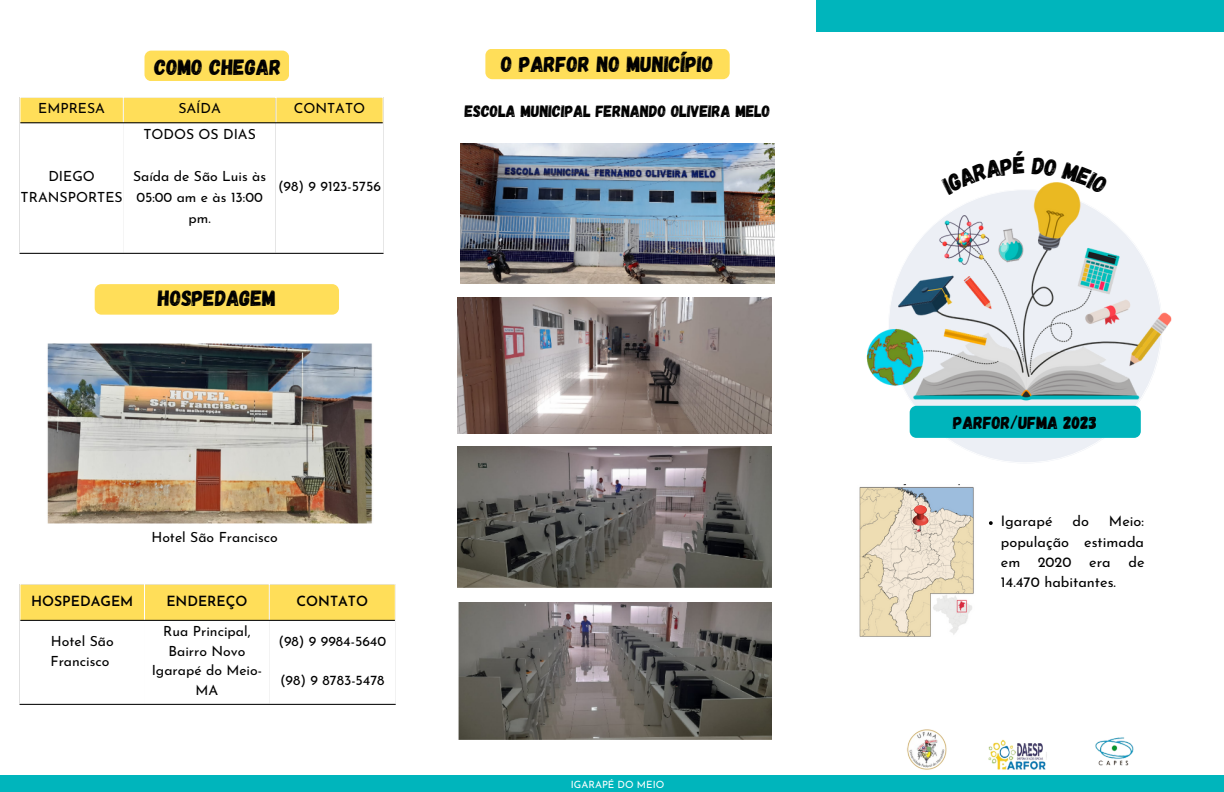
<style>
.page{position:relative;width:1224px;height:792px;background:#fff}
.page>*{position:absolute;margin:0;border:0;box-sizing:border-box;transform-origin:0 0}
.t1{font:22px "Gagalin";color:#000}
.t2{font:17.7px "Gagalin";color:#000}
.t3{font:16.5px "Gagalin";color:#000}
.t4{font:14.5px/20.2px "Josefin Sans";color:#000;text-align:justify}
.t5{font:14px/19.5px "Josefin Sans";color:#000;text-align:center}
.t6{font:600 14px "Josefin Sans";color:#000}
.t7{font:10px "Josefin Sans";color:#fff}
</style>
<div class="page">
<svg style="left:909px;top:428px;width:231px;height:34px"></svg>
<img style="left:866px;top:190px;width:306px;height:238px">
<div style="left:910px;top:406px;width:231px;height:32px;background:#00b5bc;border-radius:7px"></div>
<div style="left:485px;top:49px;width:245px;height:30px;background:#ffde59;border-radius:7px"></div>
<div style="left:0;top:775px;width:1224px;height:17px;background:#00b5bc"></div>
<img style="left:907px;top:729px;width:227px;height:41px">
<div style="left:816px;top:0;width:408px;height:31px;background:#00b5bc"></div>
<div style="left:145px;top:51px;width:144px;height:30px;background:#ffde59;border-radius:7px"></div>
<div style="left:21px;top:98px;width:362px;height:24px;background:#ffde59"></div>
<hr style="left:123px;top:98px;width:1px;height:155px;background:#fff">
<hr style="left:276px;top:98px;width:1px;height:155px;background:#fff">
<hr style="left:20px;top:122px;width:363px;height:1px;background:#000">
<hr style="left:20px;top:253px;width:363px;height:1px;background:#000">
<div style="left:95px;top:284px;width:244px;height:31px;background:#ffde59;border-radius:7px"></div>
<svg style="left:21px;top:585px;width:374px;height:119px"></svg>
<hr style="left:144px;top:585px;width:1px;height:119px;background:#fff">
<hr style="left:269px;top:585px;width:1px;height:119px;background:#fff">
<hr style="left:20px;top:620px;width:375px;height:1px;background:#000">
<hr style="left:20px;top:704px;width:376px;height:1px;background:#000">
<img style="left:859px;top:484px;width:115px;height:153px">
<svg style="left:913px;top:505px;width:15px;height:26px"></svg>
<img style="left:460px;top:144px;width:315px;height:140px">
<img style="left:458px;top:298px;width:314px;height:135px">
<img style="left:458px;top:447px;width:314px;height:141px">
<img style="left:458px;top:602px;width:314px;height:138px">
<img style="left:47px;top:343px;width:326px;height:180px">
<svg style="left:989px;top:521px;width:4px;height:4px"></svg>
<svg style="left:941px;top:190px;width:84px;height:5px"></svg>
<svg style="left:1032px;top:182px;width:77px;height:12px"></svg>
<p class="t1" style="left:154px;top:52px;width:128px">COMO CHEGAR</p>
<p class="t1" style="left:501px;top:50px;width:214px">O PARFOR NO MUNICÍPIO</p>
<p class="t5" style="left:38px;top:100px;width:68px">EMPRESA</p>
<p class="t5" style="left:178px;top:100px;width:44px">SAÍDA</p>
<p class="t5" style="left:294px;top:100px;width:73px">CONTATO</p>
<p class="t5" style="left:21px;top:167px;width:104px;line-height:21px">DIEGO<br>TRANSPORTES</p>
<p class="t5" style="left:143px;top:126px;width:114px">TODOS OS DIAS</p>
<p class="t5" style="left:133px;top:167px;width:135px;line-height:21px">Saída de São Luis às<br>05:00 am e às 13:00 pm.</p>
<p class="t5" style="left:278px;top:178px;width:104px">(98) 9 9123-5756</p>
<p class="t1" style="left:158px;top:284px;width:120px">HOSPEDAGEM</p>
<p class="t3" style="left:465px;top:101px;width:307px">ESCOLA MUNICIPAL FERNANDO OLIVEIRA MELO</p>
<p class="t5" style="left:151px;top:529px;width:128px">Hotel São Francisco</p>
<p class="t6" style="left:31px;top:595px;width:104px">HOSPEDAGEM</p>
<p class="t6" style="left:166px;top:595px;width:83px">ENDEREÇO</p>
<p class="t6" style="left:297px;top:595px;width:73px">CONTATO</p>
<p class="t5" style="left:50px;top:633px;width:65px;text-align:left">Hotel São<br>Francisco</p>
<p class="t5" style="left:152px;top:623px;width:112px">Rua Principal,<br>Bairro Novo<br>Igarapé do Meio-<br>MA</p>
<p class="t5" style="left:278px;top:633px;width:109px">(98) 9 9984-5640</p>
<p class="t5" style="left:280px;top:672px;width:106px">(98) 9 8783-5478</p>
<p class="t7" style="left:571px;top:780px;width:95px">IGARAPÉ DO MEIO</p>
<p class="t2" style="left:953px;top:411px;width:145px">PARFOR/UFMA 2023</p>
<p class="t4" style="left:1001px;top:513px;width:53px">Igarapé</p>
<p class="t4" style="left:1073px;top:513px;width:18px">do</p>
<p class="t4" style="left:1001px;top:513px;width:145px;text-indent:108px">Meio: população estimada em 2020 era de 14.470 habitantes.</p>
</div>
